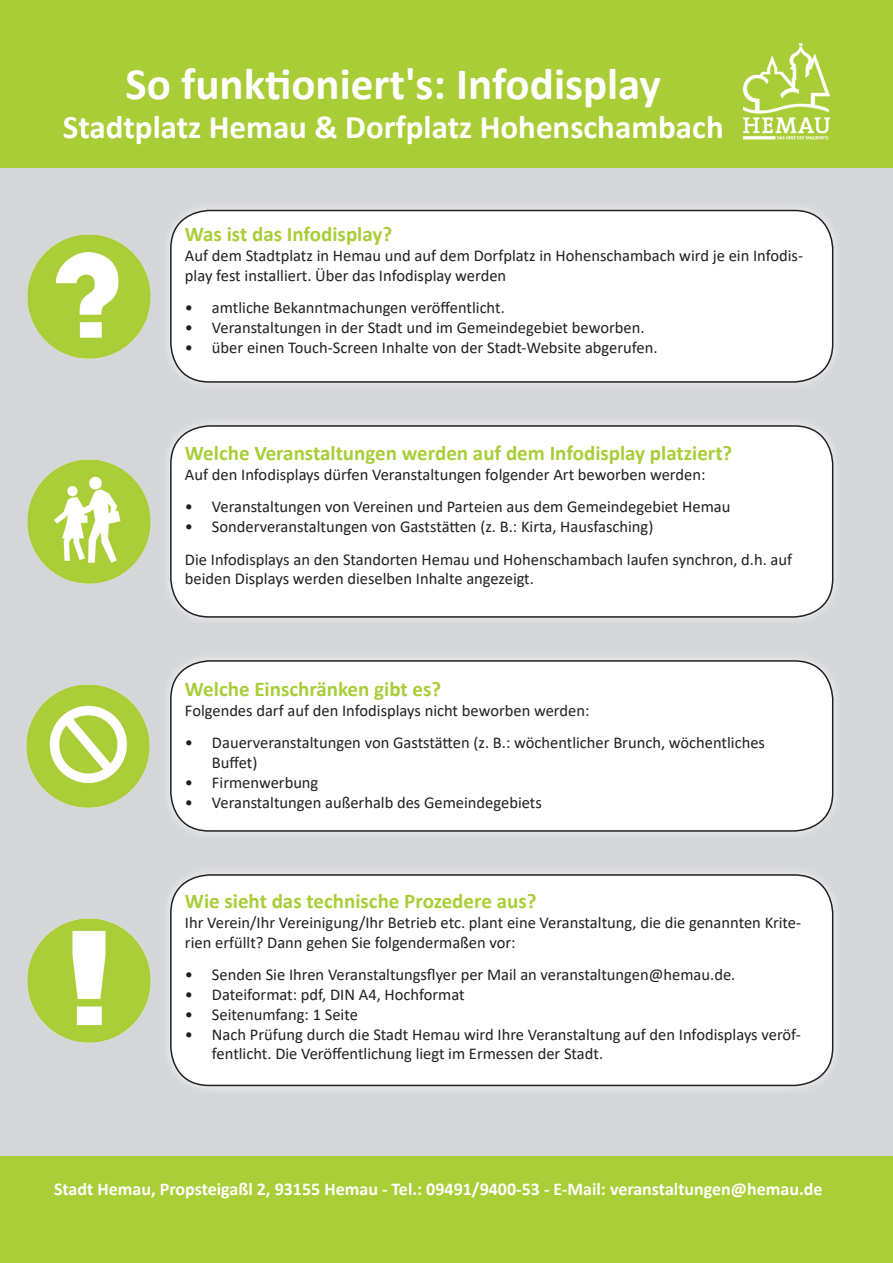
<style>
.page{position:relative;width:893px;height:1263px;background:#d5d6d8}
.page>*{position:absolute;margin:0;border:0;box-sizing:border-box;transform-origin:0 0}
.t1{font:700 45px "Calibri";color:#fff}
.t2{font:700 33px "Calibri";color:#fff}
.Liste_Aufzählung{font:700 21px "Calibri";color:#a9cd37}
.t3{font:700 18px "Calibri";color:#fff}
.Liste_Aufzählung-2{font:16.5px/19.8px "Calibri";color:#231f20}
</style>
<div class="page">
<div style="left:160px;top:200px;width:683px;height:192px;background:#fff;opacity:.75"></div>
<div style="left:171px;top:210px;width:662px;height:172px;background:#fff;border-radius:38px"></div>
<div style="left:170px;top:210px;width:663px;height:173px;border:2px solid #231f20;border-radius:38px"></div>
<div style="left:160px;top:415px;width:683px;height:212px;background:#d9dadb"></div>
<div style="left:171px;top:426px;width:662px;height:191px;background:#fff;border-radius:38px"></div>
<div style="left:170px;top:425px;width:663px;height:193px;border:2px solid #231f20;border-radius:38px"></div>
<div style="left:160px;top:650px;width:683px;height:191px;background:#d9dadc"></div>
<div style="left:171px;top:661px;width:662px;height:170px;background:#fff;border-radius:38px"></div>
<div style="left:170px;top:660px;width:663px;height:172px;border:2px solid #231f20;border-radius:38px"></div>
<div style="left:160px;top:864px;width:683px;height:232px;background:#d9dadb"></div>
<div style="left:171px;top:875px;width:662px;height:210px;background:#fff;border-radius:38px"></div>
<div style="left:170px;top:874px;width:663px;height:212px;border:2px solid #231f20;border-radius:38px"></div>
<img style="left:27px;top:234px;width:124px;height:125px">
<img style="left:27px;top:459px;width:124px;height:125px">
<img style="left:26px;top:684px;width:124px;height:124px">
<img style="left:27px;top:918px;width:124px;height:125px">
<div style="left:0;top:0;width:893px;height:167px;background:#a9cd37"></div>
<img style="left:743px;top:42px;width:88px;height:98px">
<div style="left:0;top:1157px;width:893px;height:106px;background:#a9ce37"></div>
<p class="t1" style="left:126px;top:52px;width:537px">So funktioniert's: Infodisplay</p>
<p class="t2" style="left:63px;top:104px;width:662px">Stadtplatz Hemau &amp; Dorfplatz Hohenschambach</p>
<p class="Liste_Aufzählung" style="left:185px;top:219px;width:209px">Was ist das Infodisplay?</p>
<p class="Liste_Aufzählung-2" style="left:185px;top:245px;width:620px">Auf dem Stadtplatz in Hemau und auf dem Dorfplatz in Hohenschambach wird je ein Infodis&shy;play fest installiert. Über das Infodisplay werden</p>
<p class="Liste_Aufzählung-2" style="left:185px;top:297px;width:321px">• amtliche Bekanntmachungen veröffentlicht.</p>
<p class="Liste_Aufzählung-2" style="left:185px;top:317px;width:461px">• Veranstaltungen in der Stadt und im Gemeindegebiet beworben.</p>
<p class="Liste_Aufzählung-2" style="left:185px;top:337px;width:474px">• über einen Touch-Screen Inhalte von der Stadt-Website abgerufen.</p>
<p class="Liste_Aufzählung" style="left:185px;top:438px;width:549px">Welche Veranstaltungen werden auf dem Infodisplay platziert?</p>
<p class="Liste_Aufzählung-2" style="left:185px;top:464px;width:522px">Auf den Infodisplays dürfen Veranstaltungen folgender Art beworben werden:</p>
<p class="Liste_Aufzählung-2" style="left:185px;top:496px;width:547px">• Veranstaltungen von Vereinen und Parteien aus dem Gemeindegebiet Hemau</p>
<p class="Liste_Aufzählung-2" style="left:185px;top:516px;width:470px">• Sonderveranstaltungen von Gaststätten (z. B.: Kirta, Hausfasching)</p>
<p class="Liste_Aufzählung-2" style="left:185px;top:549px;width:609px">Die Infodisplays an den Standorten Hemau und Hohenschambach laufen synchron, d.h. auf beiden Displays werden dieselben Inhalte angezeigt.</p>
<p class="Liste_Aufzählung" style="left:185px;top:674px;width:258px">Welche Einschränken gibt es?</p>
<p class="Liste_Aufzählung-2" style="left:185px;top:700px;width:406px">Folgendes darf auf den Infodisplays nicht beworben werden:</p>
<p class="Liste_Aufzählung-2" style="left:212px;top:732px;width:554px;text-indent:-27px">• Dauerveranstaltungen von Gaststätten (z. B.: wöchentlicher Brunch, wöchentliches<br>Buffet)</p>
<p class="Liste_Aufzählung-2" style="left:185px;top:772px;width:135px">• Firmenwerbung</p>
<p class="Liste_Aufzählung-2" style="left:185px;top:792px;width:358px">• Veranstaltungen außerhalb des Gemeindegebiets</p>
<p class="Liste_Aufzählung" style="left:185px;top:886px;width:353px">Wie sieht das technische Prozedere aus?</p>
<p class="Liste_Aufzählung-2" style="left:185px;top:912px;width:618px">Ihr Verein/Ihr Vereinigung/Ihr Betrieb etc. plant eine Veranstaltung, die die genannten Krite&shy;rien erfüllt? Dann gehen Sie folgendermaßen vor:</p>
<p class="Liste_Aufzählung-2" style="left:185px;top:964px;width:552px">• Senden Sie Ihren Veranstaltungsflyer per Mail an veranstaltungen@hemau.de.</p>
<p class="Liste_Aufzählung-2" style="left:185px;top:984px;width:281px">• Dateiformat: pdf, DIN A4, Hochformat</p>
<p class="Liste_Aufzählung-2" style="left:185px;top:1004px;width:174px">• Seitenumfang: 1 Seite</p>
<p class="Liste_Aufzählung-2" style="left:212px;top:1024px;width:590px;text-indent:-27px">• Nach Prüfung durch die Stadt Hemau wird Ihre Veranstaltung auf den Infodisplays veröf&shy;fentlicht. Die Veröffentlichung liegt im Ermessen der Stadt.</p>
<p class="t3" style="left:54px;top:1176px;width:770px">Stadt Hemau, Propsteigaßl 2, 93155 Hemau - Tel.: 09491/9400-53 - E-Mail: veranstaltungen@hemau.de</p>
</div>
